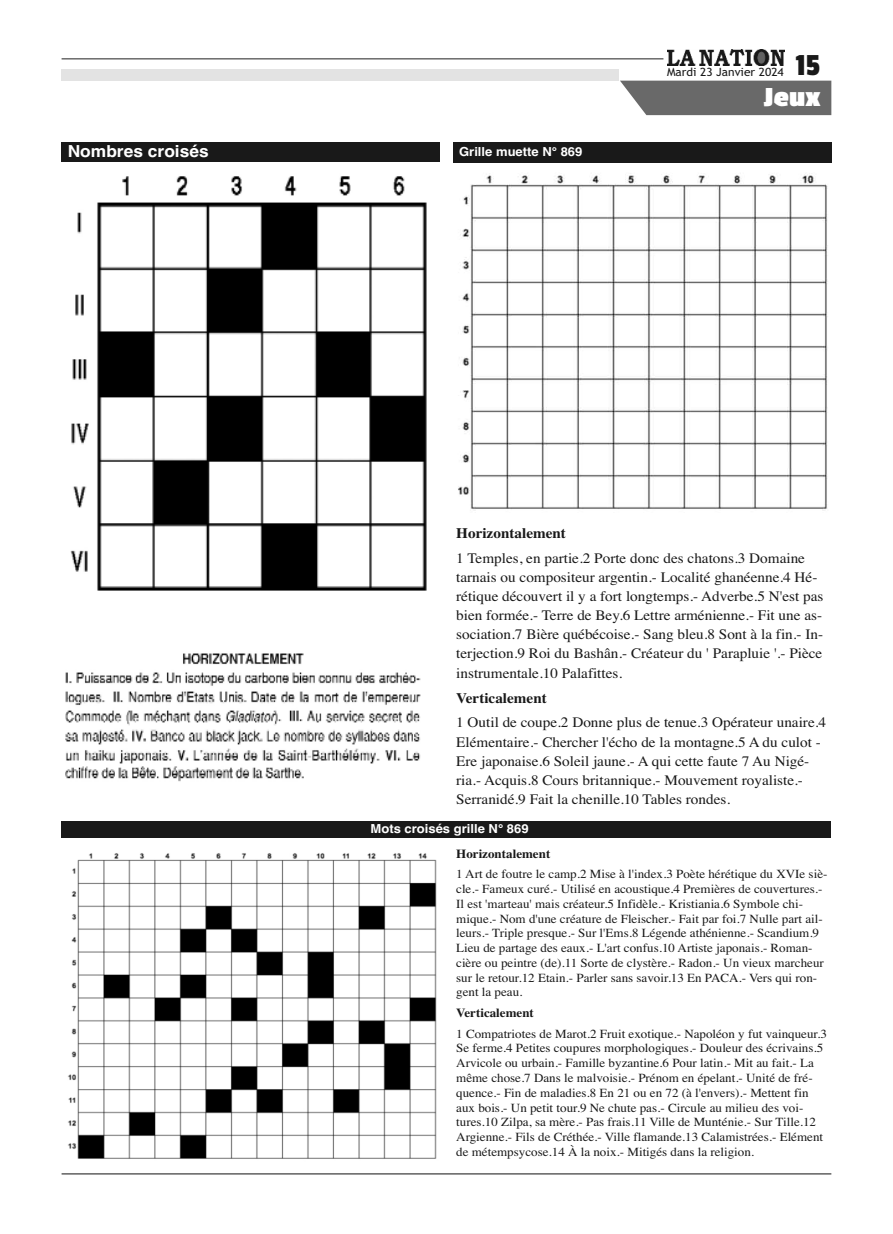
<style>
.page{position:relative;width:893px;height:1234px;background:#fff}
.page>*{position:absolute;margin:0;border:0;box-sizing:border-box;transform-origin:0 0}
.t1{font:32.1px "Passion One";color:#191919;scale:1.05 1}
.t2{font:700 28.95px "Passion One";color:#fff;scale:1.05 1}
.t3{font:700 16.5px "Helvetica";color:#fff;scale:1.05 1}
.t4{font:14.55px/19px "Times";color:#191919;scale:1.05 1}
.t5{font:700 14.55px "Times";color:#191919;scale:1.05 1}
.t6{font:12.45px/14.7px "Times";color:#191919;scale:1.05 1}
.t7{font:700 12.45px "Helvetica";color:#fff;scale:1.05 1}
.t8{font:700 12.45px "Times";color:#191919;scale:1.05 1}
.t9{font:11.4px "Trebuchet MS";color:#191919;scale:1.05 1}
</style>
<div class="page">
<hr style="left:62px;top:1173px;width:769px;height:1px;background:#191919">
<img style="left:667px;top:49px;width:117px;height:16px">
<hr style="left:62px;top:59px;width:601px;height:1px;background:#191919">
<div style="left:62px;top:69px;width:557px;height:11px;background:#e3e3e3"></div>
<div style="left:620px;top:81px;width:211px;height:34px;background:#696969"></div>
<div style="left:62px;top:820px;width:769px;height:17px;background:#191919"></div>
<div style="left:453px;top:142px;width:378px;height:21px;background:#191919"></div>
<div style="left:62px;top:142px;width:378px;height:19px;background:#191919"></div>
<img style="left:458px;top:174px;width:370px;height:337px">
<img style="left:68px;top:853px;width:369px;height:306px">
<img style="left:65px;top:176px;width:362px;height:606px">
<h3 class="t3" style="left:68px;top:141px;width:136px">Nombres croisés</h3>
<p class="t7" style="left:459px;top:145px;width:119px">Grille muette N° 869</p>
<h1 class="t1" style="left:795px;top:48px;width:25px">15</h1>
<p class="t9" style="left:667px;top:66px;width:113px">Mardi 23 Janvier 2024</p>
<h2 class="t2" style="left:764px;top:82px;width:55px">Jeux</h2>
<p class="t5" style="left:456px;top:524px;width:106px">Horizontalement</p>
<p class="t4" style="left:456px;top:548px;width:351px">1 Temples, en partie.2 Porte donc des chatons.3 Domaine tarnais ou compositeur argentin.- Localité ghanéenne.4 Hé&shy;rétique découvert il y a fort longtemps.- Adverbe.5 N'est pas bien formée.- Terre de Bey.6 Lettre arménienne.- Fit une as&shy;sociation.7 Bière québécoise.- Sang bleu.8 Sont à la fin.- In&shy;terjection.9 Roi du Bashân.- Créateur du ' Parapluie '.- Pièce instrumentale.10 Palafittes.</p>
<p class="t5" style="left:456px;top:688px;width:88px">Verticalement</p>
<p class="t4" style="left:456px;top:712px;width:354px">1 Outil de coupe.2 Donne plus de tenue.3 Opérateur unaire.4<br>Elémentaire.- Chercher l'écho de la montagne.5 A du culot - Ere japonaise.6 Soleil jaune.- A qui cette faute 7 Au Nigé&shy;ria.- Acquis.8 Cours britannique.- Mouvement royaliste.- Serranidé.9 Fait la chenille.10 Tables rondes.</p>
<p class="t7" style="left:370px;top:821px;width:152px">Mots croisés grille N° 869</p>
<p class="t8" style="left:456px;top:845px;width:91px">Horizontalement</p>
<p class="t6" style="left:456px;top:866px;width:355px">1 Art de foutre le camp.2 Mise à l'index.3 Poète hérétique du XVIe siè&shy;cle.- Fameux curé.- Utilisé en acoustique.4 Premières de couvertures.- Il est 'marteau' mais créateur.5 Infidèle.- Kristiania.6 Symbole chi&shy;mique.- Nom d'une créature de Fleischer.- Fait par foi.7 Nulle part ail&shy;leurs.- Triple presque.- Sur l'Ems.8 Légende athénienne.- Scandium.9<br>Lieu de partage des eaux.- L'art confus.10 Artiste japonais.- Roman&shy;cière ou peintre (de).11 Sorte de clystère.- Radon.- Un vieux marcheur sur le retour.12 Etain.- Parler sans savoir.13 En PACA.- Vers qui ron&shy;gent la peau.</p>
<p class="t8" style="left:456px;top:1005px;width:75px">Verticalement</p>
<p class="t6" style="left:456px;top:1025px;width:355px">1 Compatriotes de Marot.2 Fruit exotique.- Napoléon y fut vainqueur.3<br>Se ferme.4 Petites coupures morphologiques.- Douleur des écrivains.5<br>Arvicole ou urbain.- Famille byzantine.6 Pour latin.- Mit au fait.- La même chose.7 Dans le malvoisie.- Prénom en épelant.- Unité de fré&shy;quence.- Fin de maladies.8 En 21 ou en 72 (à l'envers).- Mettent fin aux bois.- Un petit tour.9 Ne chute pas.- Circule au milieu des voi&shy;tures.10 Zilpa, sa mère.- Pas frais.11 Ville de Munténie.- Sur Tille.12<br>Argienne.- Fils de Créthée.- Ville flamande.13 Calamistrées.- Elément de métempsycose.14 À la noix.- Mitigés dans la religion.</p>
</div>
